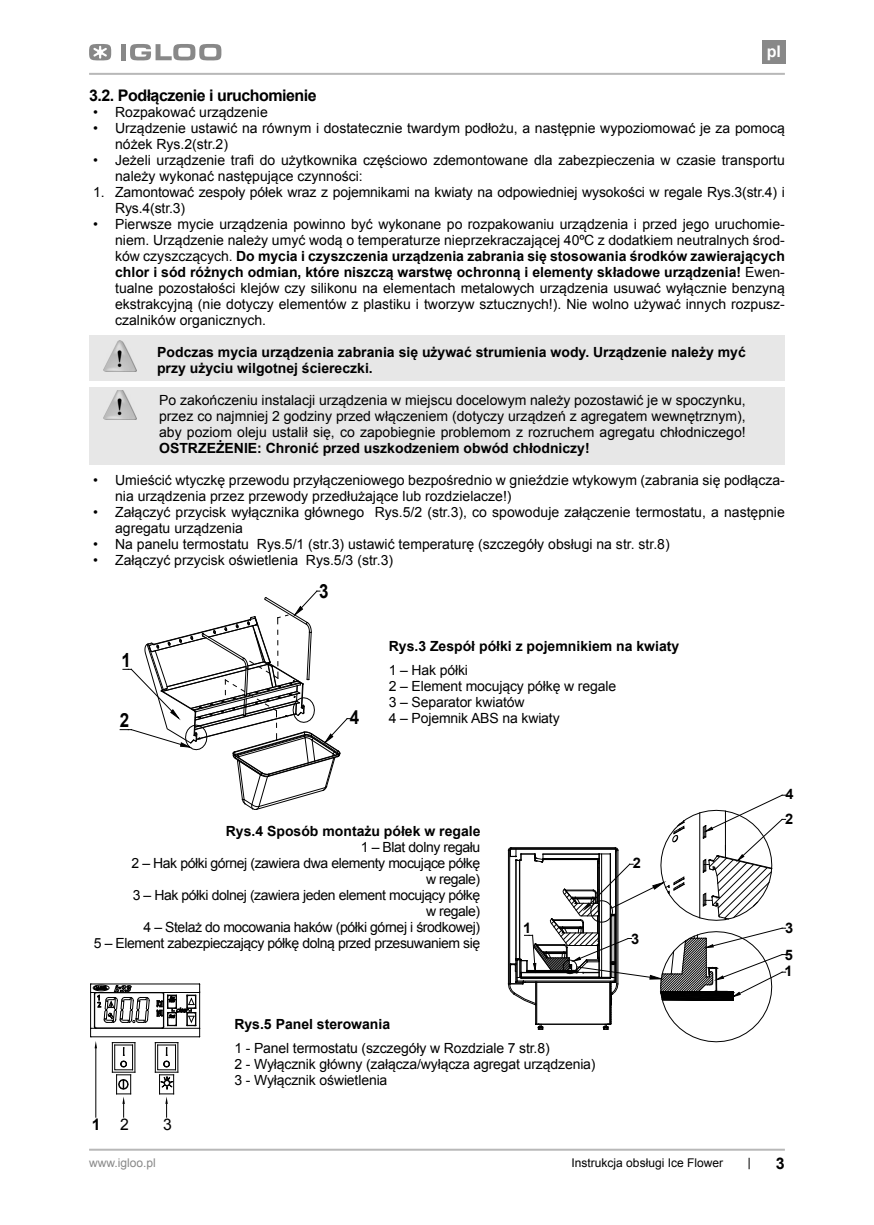
<style>
.page{position:relative;width:874px;height:1225px;background:#fff}
.page>*{position:absolute;margin:0;border:0;box-sizing:border-box;transform-origin:0 0}
.t1{font:700 19.6px "Arial";color:#000;scale:.87 1}
.t2{font:700 16px "Arial";letter-spacing:-.03em;color:#000}
.t3{font:700 16px "Arial";color:#fff}
.t4{font:16px "Arial";color:#000}
.t5{font:700 14.4px/16.6px "Arial";color:#000}
.t6{font:14px/16px "Arial";color:#000}
.t7{font:700 14px/16px "Arial";color:#000}
.t8{font:14px/16px "Arial";letter-spacing:-.03em;color:#000;text-align:right}
.t9{font:12px "Arial";color:#000}
.t10{font:12px "Arial";color:#888}
.s1{font-weight:700}
.s2{font-weight:400}
</style>
<div class="page">
<hr style="left:89px;top:73px;width:695px;height:2px;background:#b8b8b8">
<hr style="left:89px;top:1148px;width:695px;height:2px;background:#b8b8b8">
<div style="left:761px;top:40px;width:23px;height:23px;background:#888"></div>
<svg style="left:748px;top:1157px;width:1px;height:12px"></svg>
<svg style="left:89px;top:44px;width:22px;height:17px"></svg>
<div style="left:121px;top:44px;width:5px;height:16px;background:#888"></div>
<svg style="left:130px;top:44px;width:91px;height:17px"></svg>
<svg style="left:120px;top:590px;width:230px;height:220px"></svg>
<div style="left:89px;top:335px;width:695px;height:46px;background:#e7e7e7"></div>
<img style="left:104px;top:340px;width:32px;height:31px">
<div style="left:89px;top:387px;width:695px;height:77px;background:#e7e7e7"></div>
<img style="left:104px;top:390px;width:32px;height:29px">
<svg style="left:507px;top:794px;width:278px;height:248px"></svg>
<svg style="left:90px;top:983px;width:110px;height:134px"></svg>
<hr style="left:95px;top:1048px;width:1px;height:69px;background:#000">
<p class="t3" style="left:766px;top:42px;width:16px">pl</p>
<p class="t2" style="left:89px;top:86px;width:229px">3.2. Podłączenie i uruchomienie</p>
<p class="t6" style="left:93px;top:104px;width:176px">• Rozpakować urządzenie</p>
<p class="t6" style="left:115px;top:120px;width:671px;text-indent:-22px">• Urządzenie ustawić na równym i dostatecznie twardym podłożu, a następnie wypoziomować je za pomocą nóżek Rys.2(str.2)</p>
<p class="t6" style="left:115px;top:152px;width:670px;text-indent:-22px">• Jeżeli urządzenie trafi do użytkownika częściowo zdemontowane dla zabezpieczenia w czasie transportu należy wykonać następujące czynności:</p>
<p class="t6" style="left:115px;top:184px;width:671px;text-indent:-22px">1. Zamontować zespoły półek wraz z pojemnikami na kwiaty na odpowiedniej wysokości w regale Rys.3(str.4) i<br>Rys.4(str.3)</p>
<p class="t6" style="left:115px;top:216px;width:671px;text-align:justify;text-indent:-22px">• Pierwsze mycie urządzenia powinno być wykonane po rozpakowaniu urządzenia i przed jego uruchomie&shy;niem. Urządzenie należy umyć wodą o temperaturze nieprzekraczającej 40ºC z dodatkiem neutralnych środ&shy;ków czyszczących. <span class="s1">Do mycia i czyszczenia urządzenia zabrania się stosowania środków zawierających chlor i sód różnych odmian, które niszczą warstwę ochronną i elementy składowe urządzenia!</span> Ewen&shy;tualne pozostałości klejów czy silikonu na elementach metalowych urządzenia usuwać wyłącznie benzyną ekstrakcyjną (nie dotyczy elementów z plastiku i tworzyw sztucznych!). Nie wolno używać innych rozpusz&shy;czalników organicznych.</p>
<p class="t7" style="left:157px;top:344px;width:590px">Podczas mycia urządzenia zabrania się używać strumienia wody. Urządzenie należy myć przy użyciu wilgotnej ściereczki.</p>
<p class="t6" style="left:159px;top:392px;width:588px;text-align:justify">Po zakończeniu instalacji urządzenia w miejscu docelowym należy pozostawić je w spoczynku, przez co najmniej 2 godziny przed włączeniem (dotyczy urządzeń z agregatem wewnętrznym), aby poziom oleju ustalił się, co zapobiegnie problemom z rozruchem agregatu chłodniczego!</p>
<p class="t7" style="left:159px;top:440px;width:432px">OSTRZEŻENIE: Chronić przed uszkodzeniem obwód chłodniczy!</p>
<p class="t6" style="left:115px;top:472px;width:671px;text-indent:-22px">• Umieścić wtyczkę przewodu przyłączeniowego bezpośrednio w gnieździe wtykowym (zabrania się podłącza&shy;nia urządzenia przez przewody przedłużające lub rozdzielacze!)</p>
<p class="t6" style="left:115px;top:504px;width:671px;text-indent:-22px">• Załączyć przycisk wyłącznika głównego Rys.5/2 (str.3), co spowoduje załączenie termostatu, a następnie agregatu urządzenia</p>
<p class="t6" style="left:93px;top:536px;width:578px">• Na panelu termostatu Rys.5/1 (str.3) ustawić temperaturę (szczegóły obsługi na str. str.8)</p>
<p class="t6" style="left:93px;top:552px;width:301px">• Załączyć przycisk oświetlenia Rys.5/3 (str.3)</p>
<h1 class="t1" style="left:121px;top:649px;width:12px">1</h1>
<h1 class="t1" style="left:120px;top:709px;width:12px">2</h1>
<h1 class="t1" style="left:319px;top:580px;width:12px">3</h1>
<h1 class="t1" style="left:350px;top:706px;width:12px">4</h1>
<p class="t7" style="left:388px;top:638px;width:292px">Rys.3 Zespół półki z pojemnikiem na kwiaty</p>
<p class="t6" style="left:388px;top:662px;width:229px">1 – Hak półki<br>2 – Element mocujący półkę w regale<br>3 – Separator kwiatów<br>4 – Pojemnik ABS na kwiaty</p>
<p class="t7" style="left:226px;top:823px;width:256px">Rys.4 Sposób montażu półek w regale</p>
<p class="t8" style="left:94px;top:839px;width:388px">1 – Blat dolny regału<br>2 – Hak półki górnej (zawiera dwa elementy mocujące półkę<br>w regale)<br>3 – Hak półki dolnej (zawiera jeden element mocujący półkę<br>w regale)<br>4 – Stelaż do mocowania haków (półki górnej i środkowej)<br>5 – Element zabezpieczający półkę dolną przed przesuwaniem się</p>
<p class="t7" style="left:234px;top:1016px;width:157px">Rys.5 Panel sterowania</p>
<p class="t5" style="left:523px;top:920px;width:10px">1</p>
<p class="t2" style="left:92px;top:1115px;width:39px">1 <span class="s2">2</span></p>
<p class="t4" style="left:163px;top:1115px;width:10px">3</p>
<p class="t6" style="left:234px;top:1040px;width:362px">1 - Panel termostatu (szczegóły w Rozdziale 7 str.8)<br>2 - Wyłącznik główny (załącza/wyłącza agregat urządzenia)<br>3 - Wyłącznik oświetlenia</p>
<p class="t5" style="left:632px;top:855px;width:10px">2</p>
<p class="t5" style="left:630px;top:930px;width:10px">3</p>
<p class="t10" style="left:89px;top:1156px;width:68px">www.igloo.pl</p>
<p class="t9" style="left:571px;top:1156px;width:153px">Instrukcja obsługi Ice Flower</p>
<p class="t5" style="left:785px;top:786px;width:10px">4</p>
<p class="t5" style="left:784px;top:810px;width:10px">2</p>
<p class="t5" style="left:784px;top:920px;width:10px">3</p>
<p class="t5" style="left:784px;top:946px;width:10px">5<br>1</p>
<p class="t2" style="left:775px;top:1154px;width:10px">3</p>
</div>
